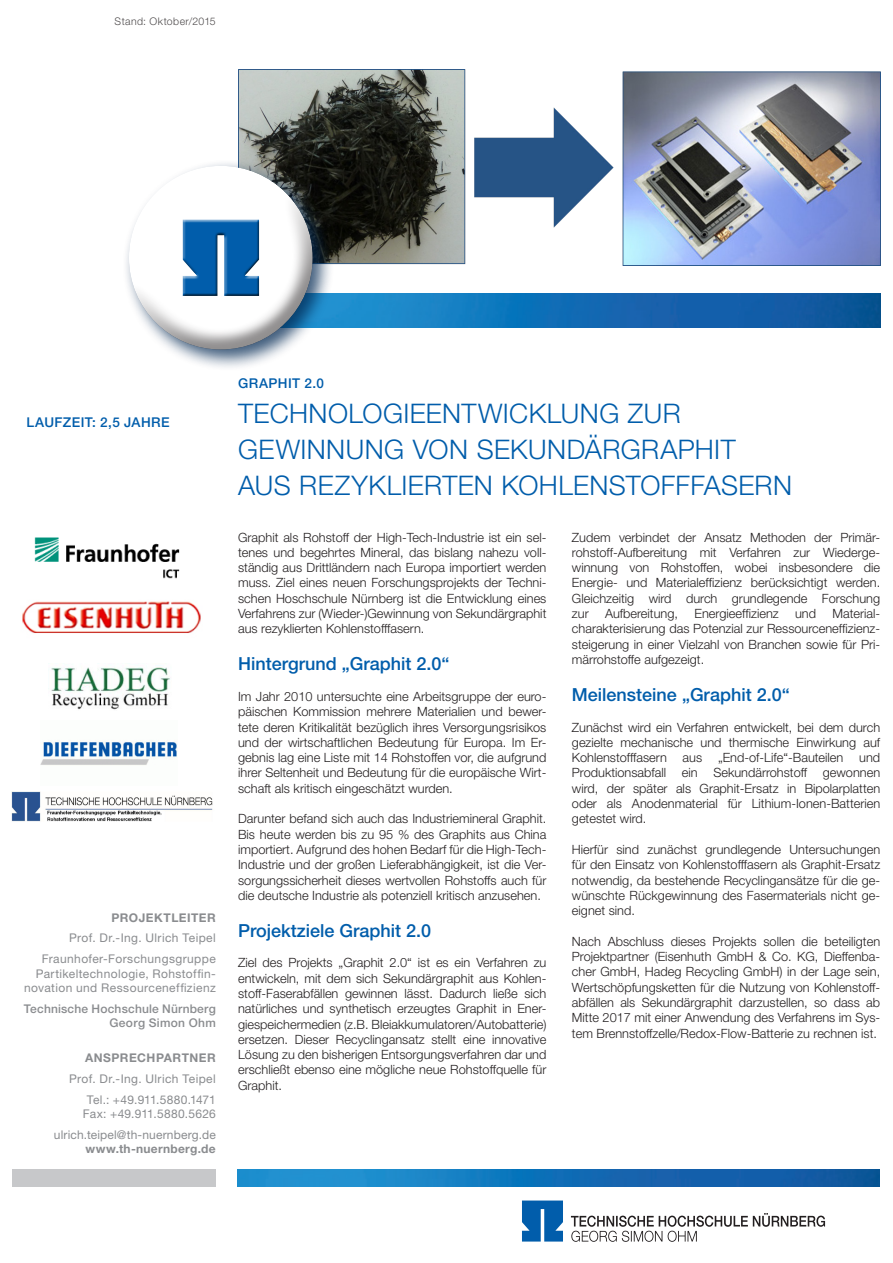
<style>
.page{position:relative;width:893px;height:1263px;background:#fff}
.page>*{position:absolute;margin:0;border:0;box-sizing:border-box;transform-origin:0 0}
.t1{font:300 27px "Helvetica Neue LT Pro";letter-spacing:.015em;color:#015dab}
.t2{font:500 18px "Helvetica Neue LT";color:#015dab}
.t3{font:500 13.5px "Helvetica Neue LT";letter-spacing:.03em;color:#015dab}
.t4{font:500 13.5px "Helvetica Neue LT Pro";letter-spacing:.035em;color:#015dab}
.t5{font:300 12.75px/15.3px "Helvetica Neue LT";color:#231f20;text-align:justify}
.t6{font:12px/14.4px "Helvetica Neue LT";letter-spacing:.03em;color:#8a8c8f;text-align:right}
.t7{font:500 12px/14.4px "Helvetica Neue LT";letter-spacing:.015em;color:#8a8c8f;text-align:right}
.t8{font:700 12px "Helvetica Neue LT";letter-spacing:.04em;color:#8a8c8f}
.t9{font:300 10.5px "Helvetica Neue LT";letter-spacing:.04em;color:#231f20}
.s1{font-weight:700}
</style>
<div class="page">
<img style="left:334px;top:293px;width:546px;height:34px">
<img style="left:238px;top:69px;width:642px;height:196px">
<div style="left:13px;top:1169px;width:203px;height:17px;background:#c7c8ca"></div>
<img style="left:237px;top:1169px;width:642px;height:17px">
<div style="left:123px;top:160px;width:211px;height:211px;background:#002751;opacity:.75"></div>
<div style="left:129px;top:166px;width:184px;height:184px;background:#fff;border-radius:50%"></div>
<div style="left:129px;top:192px;width:184px;height:159px;background:#231f20;opacity:.5"></div>
<div style="left:181px;top:219px;width:78px;height:78px;background:#231f20;opacity:.75"></div>
<svg style="left:571px;top:1213px;width:254px;height:29px"></svg>
<svg style="left:522px;top:1200px;width:41px;height:41px;background:#1f70b4"></svg>
<img style="left:34px;top:537px;width:146px;height:42px">
<img style="left:22px;top:601px;width:179px;height:32px">
<img style="left:40px;top:740px;width:137px;height:25px">
<img style="left:51px;top:665px;width:119px;height:45px">
<img style="left:12px;top:792px;width:201px;height:30px">
<p class="t9" style="left:115px;top:15px;width:103px">Stand: Oktober/2015</p>
<p class="t3" style="left:27px;top:414px;width:145px">LAUFZEIT: 2,5 JAHRE</p>
<p class="t8" style="left:112px;top:910px;width:106px">PROJEKTLEITER</p>
<p class="t6" style="left:69px;top:931px;width:148px">Prof. Dr.-Ing. Ulrich Teipel</p>
<p class="t6" style="left:24px;top:951px;width:193px">Fraunhofer-Forschungsgruppe<br>Partikeltechnologie, Rohstoffin&shy;novation und Ressourceneffizienz</p>
<p class="t7" style="left:24px;top:1001px;width:193px">Technische Hochschule Nürnberg<br>Georg Simon Ohm</p>
<p class="t8" style="left:85px;top:1051px;width:132px">ANSPRECHPARTNER</p>
<p class="t6" style="left:69px;top:1071px;width:148px">Prof. Dr.-Ing. Ulrich Teipel</p>
<p class="t6" style="left:83px;top:1092px;width:134px;text-align:center">Tel.: +49.911.5880.1471<br>Fax: +49.911.5880.5626</p>
<p class="t6" style="left:54px;top:1127px;width:163px">ulrich.teipel@th-nuernberg.de <span class="s1">www.th-nuernberg.de</span></p>
<p class="t4" style="left:238px;top:375px;width:88px">GRAPHIT 2.0</p>
<p class="t1" style="left:238px;top:397px;width:444px">TECHNOLOGIEENTWICKLUNG ZUR</p>
<p class="t1" style="left:238px;top:433px;width:499px">GEWINNUNG VON SEKUNDÄRGRAPHIT</p>
<p class="t1" style="left:238px;top:469px;width:555px">AUS REZYKLIERTEN KOHLENSTOFFFASERN</p>
<p class="t5" style="left:238px;top:529px;width:310px">Graphit als Rohstoff der High-Tech-Industrie ist ein sel&shy;tenes und begehrtes Mineral, das bislang nahezu voll&shy;ständig aus Drittländern nach Europa importiert werden muss. Ziel eines neuen Forschungsprojekts der Techni&shy;schen Hoschschule Nürnberg ist die Entwicklung eines Verfahrens zur (Wieder-)Gewinnung von Sekundärgraphit aus rezyklierten Kohlenstofffasern.</p>
<p class="t2" style="left:238px;top:653px;width:213px">Hintergrund „Graphit 2.0“</p>
<p class="t5" style="left:238px;top:688px;width:310px">Im Jahr 2010 untersuchte eine Arbeitsgruppe der euro&shy;päischen Kommission mehrere Materialien und bewer&shy;tete deren Kritikalität bezüglich ihres Versorgungsrisikos und der wirtschaftlichen Bedeutung für Europa. Im Er&shy;gebnis lag eine Liste mit 14 Rohstoffen vor, die aufgrund ihrer Seltenheit und Bedeutung für die europäische Wirt&shy;schaft als kritisch eingeschätzt wurden.</p>
<p class="t5" style="left:238px;top:811px;width:310px">Darunter befand sich auch das Industriemineral Graphit.<br>Bis heute werden bis zu 95 % des Graphits aus China importiert. Aufgrund des hohen Bedarf für die High-Tech-Industrie und der großen Lieferabhängigkeit, ist die Ver&shy;sorgungssicherheit dieses wertvollen Rohstoffs auch für die deutsche Industrie als potenziell kritisch anzusehen.</p>
<p class="t2" style="left:238px;top:919px;width:195px">Projektziele Graphit 2.0</p>
<p class="t5" style="left:238px;top:955px;width:310px">Ziel des Projekts „Graphit 2.0“ ist es ein Verfahren zu entwickeln, mit dem sich Sekundärgraphit aus Kohlen&shy;stoff-Faserabfällen gewinnen lässt. Dadurch ließe sich natürliches und synthetisch erzeugtes Graphit in Ener&shy;giespeichermedien (z.B. Bleiakkumulatoren/Autobatterie) ersetzen. Dieser Recyclingansatz stellt eine innovative Lösung zu den bisherigen Entsorgungsverfahren dar und erschließt ebenso eine mögliche neue Rohstoffquelle für Graphit.</p>
<p class="t5" style="left:572px;top:529px;width:310px">Zudem verbindet der Ansatz Methoden der Primär&shy;rohstoff-Aufbereitung mit Verfahren zur Wiederge&shy;winnung von Rohstoffen, wobei insbesondere die Energie- und Materialeffizienz berücksichtigt werden.<br>Gleichzeitig wird durch grundlegende Forschung zur</p>
<p class="t5" style="left:572px;top:606px;width:310px;text-indent:261px">Material&shy;charakterisierung das Potenzial zur Ressourceneffizienz&shy;steigerung in einer Vielzahl von Branchen sowie für Pri&shy;märrohstoffe aufgezeigt.</p>
<p class="t2" style="left:572px;top:684px;width:219px">Meilensteine „Graphit 2.0“</p>
<p class="t5" style="left:572px;top:719px;width:310px">Zunächst wird ein Verfahren entwickelt, bei dem durch gezielte mechanische und thermische Einwirkung auf Kohlenstofffasern aus „End-of-Life“-Bauteilen und Produktionsabfall ein Sekundärrohstoff gewonnen wird, der später als Graphit-Ersatz in Bipolarplatten oder als Anodenmaterial für Lithium-Ionen-Batterien getestet wird.</p>
<p class="t5" style="left:572px;top:841px;width:310px">Hierfür sind zunächst grundlegende Untersuchungen für den Einsatz von Kohlenstofffasern als Graphit-Ersatz notwendig, da bestehende Recyclingansätze für die ge&shy;wünschte Rückgewinnung des Fasermaterials nicht ge&shy;eignet sind.</p>
<p class="t5" style="left:572px;top:933px;width:310px">Nach Abschluss dieses Projekts sollen die beteiligten Projektpartner (Eisenhuth GmbH &amp; Co. KG, Dieffenba&shy;cher GmbH, Hadeg Recycling GmbH) in der Lage sein, Wertschöpfungsketten für die Nutzung von Kohlenstoff&shy;abfällen als Sekundärgraphit darzustellen, so dass ab Mitte 2017 mit einer Anwendung des Verfahrens im Sys&shy;tem Brennstoffzelle/Redox-Flow-Batterie zu rechnen ist.</p>
<p class="t5" style="left:605px;top:606px;width:74px">Aufbereitung,</p>
<p class="t5" style="left:694px;top:606px;width:86px">Energieeffizienz</p>
<p class="t5" style="left:795px;top:606px;width:23px">und</p>
</div>
